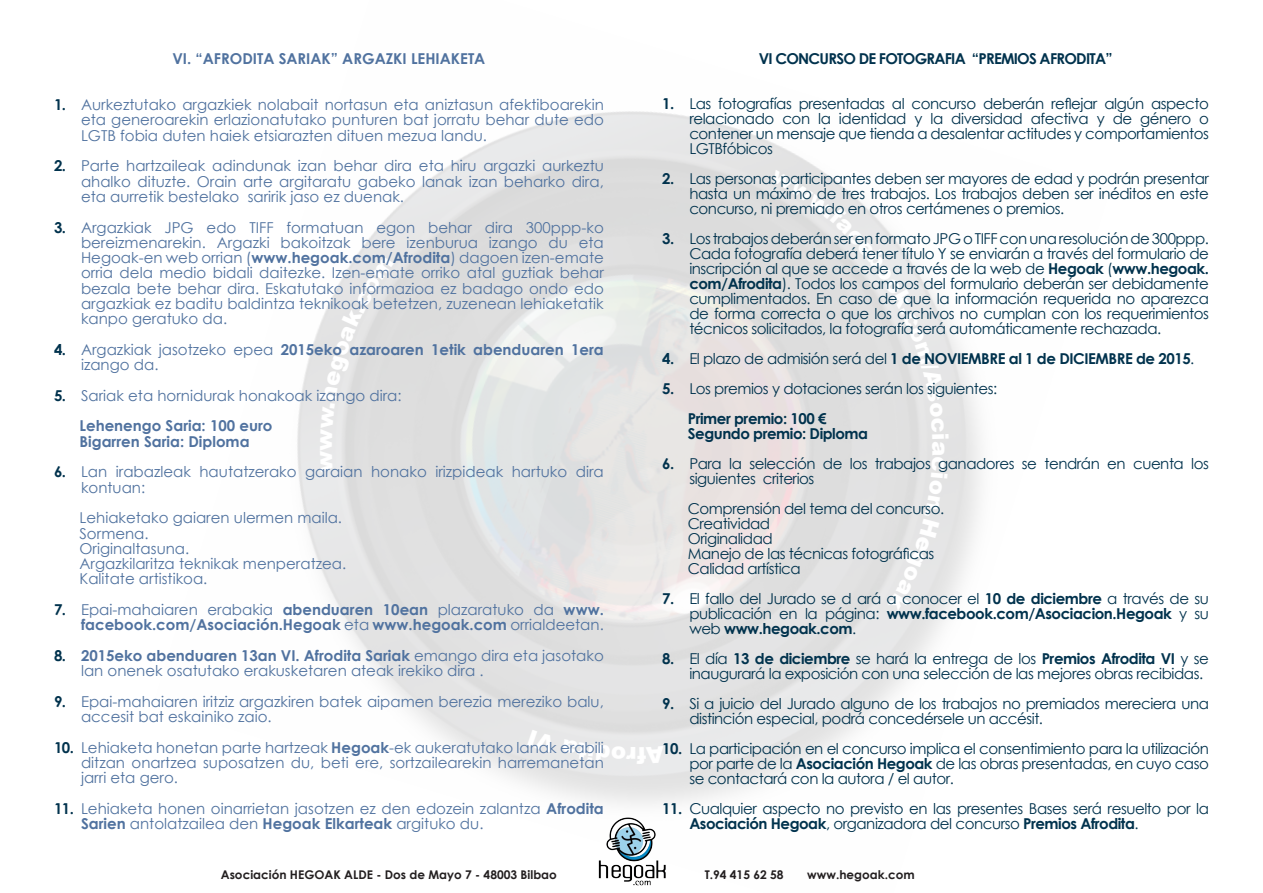
<style>
.page{position:relative;width:1263px;height:893px;background:#fff}
.page>*{position:absolute;margin:0;border:0;box-sizing:border-box;transform-origin:0 0}
.t1{font:900 22.8px "Arial";color:#fff}
.t2{font:15px/15px "Century Gothic";letter-spacing:-.03em;color:#00324d;text-align:justify}
.t3{font:15px/15.3px "Century Gothic";color:#50729f;text-align:justify}
.t4{font:700 15px/15.3px "Century Gothic";color:#50729f}
.t5{font:700 15px "Century Gothic";letter-spacing:-.03em;color:#00324d}
.t6{font:700 15px "Century Gothic";letter-spacing:-.05em;color:#00324d}
.t7{font:700 12px "Century Gothic";color:#231f20}
.s1{font-weight:700;color:#00324d}
.s2{font-weight:700}
.s3{color:#00324d}
.s4{font-weight:400}
</style>
<div class="page">
<img style="left:598px;top:817px;width:68px;height:69px">
<svg style="left:770px;top:170px;width:179px;height:269px"></svg>
<svg style="left:888px;top:457px;width:59px;height:156px"></svg>
<svg style="left:562px;top:739px;width:63px;height:23px"></svg>
<svg style="left:636px;top:746px;width:29px;height:18px"></svg>
<svg style="left:527px;top:730px;width:29px;height:23px"></svg>
<svg style="left:319px;top:257px;width:75px;height:216px"></svg>
<p class="t4" style="left:172px;top:50px;width:314px">VI. “AFRODITA SARIAK” ARGAZKI LEHIAKETA</p>
<p class="t3" style="left:81px;top:97px;width:524px;text-indent:-27px"><span class="s1">1.</span> Aurkeztutako argazkiek nolabait nortasun eta aniztasun afektiboarekin eta generoarekin erlazionatutako punturen bat jorratu behar dute edo LGTB fobia duten haiek etsiarazten dituen mezua landu.</p>
<p class="t3" style="left:81px;top:158px;width:524px;text-indent:-27px"><span class="s1">2.</span> Parte hartzaileak adindunak izan behar dira eta hiru argazki aurkeztu ahalko dituzte. Orain arte argitaratu gabeko lanak izan beharko dira, eta aurretik bestelako saririk jaso ez duenak.</p>
<p class="t3" style="left:81px;top:219px;width:524px;text-indent:-27px"><span class="s1">3.</span> Argazkiak JPG edo TIFF formatuan egon behar dira 300ppp-ko bereizmenarekin. Argazki bakoitzak bere izenburua izango du eta Hegoak-en web orrian (<span class="s2">www.hegoak.com/Afrodita</span>) dagoen izen-emate orria dela medio bidali daitezke. Izen-emate orriko atal guztiak behar bezala bete behar dira. Eskatutako informazioa ez badago ondo edo argazkiak ez baditu baldintza teknikoak betetzen, zuzenean lehiaketatik kanpo geratuko da.</p>
<p class="t4" style="left:81px;top:341px;width:524px;text-indent:-27px"><span class="s3">4.</span> <span class="s4">Argazkiak jasotzeko epea</span> 2015eko azaroaren 1etik abenduaren 1era <span class="s4">izango da.</span></p>
<p class="t3" style="left:54px;top:387px;width:349px"><span class="s1">5.</span> Sariak eta hornidurak honakoak izango dira:</p>
<p class="t4" style="left:80px;top:418px;width:194px">Lehenengo Saria: 100 euro</p>
<p class="t4" style="left:80px;top:433px;width:172px">Bigarren Saria: Diploma</p>
<p class="t3" style="left:81px;top:464px;width:524px;text-indent:-27px"><span class="s1">6.</span> Lan irabazleak hautatzerako garaian honako irizpideak hartuko dira kontuan:</p>
<p class="t3" style="left:80px;top:510px;width:264px">Lehiaketako gaiaren ulermen maila.</p>
<p class="t3" style="left:80px;top:525px;width:71px">Sormena.</p>
<p class="t3" style="left:80px;top:540px;width:111px">Originaltasuna.</p>
<p class="t3" style="left:80px;top:556px;width:268px">Argazkilaritza teknikak menperatzea.</p>
<p class="t3" style="left:80px;top:571px;width:129px">Kalitate artistikoa.</p>
<p class="t4" style="left:54px;top:601px;width:551px;text-align:right"><span class="s3">7.</span> <span class="s4">Epai-mahaiaren erabakia</span> abenduaren 10ean <span class="s4">plazaratuko da</span> www. facebook.com/Asociación.Hegoak <span class="s4">eta</span> www.hegoak.com <span class="s4">orrialdeetan.</span></p>
<p class="t3" style="left:81px;top:648px;width:524px;text-indent:-27px"><span class="s1">8.</span> <span class="s2">2015eko abenduaren 13an VI. Afrodita Sariak</span> emango dira eta jasotako lan onenek osatutako erakusketaren ateak irekiko dira .</p>
<p class="t3" style="left:81px;top:693px;width:524px;text-indent:-27px"><span class="s1">9.</span> Epai-mahaiaren iritziz argazkiren batek aipamen berezia mereziko balu, accesit bat eskainiko zaio.</p>
<p class="t3" style="left:81px;top:739px;width:524px;text-indent:-27px"><span class="s1">10.</span> Lehiaketa honetan parte hartzeak <span class="s2">Hegoak</span>-ek aukeratutako lanak erabili ditzan onartzea suposatzen du, beti ere, sortzailearekin harremanetan jarri eta gero.</p>
<p class="t3" style="left:81px;top:801px;width:524px;text-indent:-27px"><span class="s1">11.</span> Lehiaketa honen oinarrietan jasotzen ez den edozein zalantza <span class="s2">Afrodita<br>Sarien</span> antolatzailea den <span class="s2">Hegoak Elkarteak</span> argituko du.</p>
<h1 class="t1" style="left:637px;top:772px;width:12px;rotate:-180deg">r</h1>
<p class="t6" style="left:759px;top:47px;width:355px">VI CONCURSO DE FOTOGRAFIA “PREMIOS AFRODITA”</p>
<p class="t2" style="left:689px;top:96px;width:521px;text-indent:-27px"><span class="s2">1.</span> Las fotografías presentadas al concurso deberán reflejar algún aspecto relacionado con la identidad y la diversidad afectiva y de género o contener un mensaje que tienda a desalentar actitudes y comportamientos LGTBfóbicos</p>
<p class="t2" style="left:689px;top:171px;width:521px;text-indent:-27px"><span class="s2">2.</span> Las personas participantes deben ser mayores de edad y podrán presentar hasta un máximo de tres trabajos. Los trabajos deben ser inéditos en este concurso, ni premiado en otros certámenes o premios.</p>
<p class="t2" style="left:689px;top:231px;width:521px;text-indent:-27px"><span class="s2">3.</span> Los trabajos deberán ser en formato JPG o TIFF con una resolución de 300ppp.<br>Cada fotografía deberá tener título Y se enviarán a través del formulario de inscripción al que se accede a través de la web de <span class="s2">Hegoak</span> (<span class="s2">www.hegoak. com/Afrodita</span>). Todos los campos del formulario deberán ser debidamente cumplimentados. En caso de que la información requerida no aparezca de forma correcta o que los archivos no cumplan con los requerimientos técnicos solicitados, la fotografía será automáticamente rechazada.</p>
<p class="t5" style="left:662px;top:347px;width:534px">4. <span class="s4">El plazo de admisión será del</span> 1 de NOVIEMBRE al 1 de DICIEMBRE de 2015<span class="s4">.</span></p>
<p class="t2" style="left:662px;top:381px;width:337px"><span class="s2">5.</span> Los premios y dotaciones serán los siguientes:</p>
<p class="t5" style="left:688px;top:407px;width:140px">Primer premio: 100 €</p>
<p class="t5" style="left:688px;top:422px;width:182px">Segundo premio: Diploma</p>
<p class="t2" style="left:689px;top:456px;width:521px;text-indent:-27px"><span class="s2">6.</span> Para la selección de los trabajos ganadores se tendrán en cuenta los siguientes criterios</p>
<p class="t2" style="left:688px;top:501px;width:258px">Comprensión del tema del concurso.</p>
<p class="t2" style="left:688px;top:516px;width:84px">Creatividad</p>
<p class="t2" style="left:688px;top:531px;width:86px">Originalidad</p>
<p class="t2" style="left:688px;top:546px;width:248px">Manejo de las técnicas fotográficas</p>
<p class="t2" style="left:688px;top:561px;width:114px">Calidad artística</p>
<p class="t2" style="left:689px;top:591px;width:521px;text-indent:-27px"><span class="s2">7.</span> El fallo del Jurado se d ará a conocer el <span class="s2">10 de diciembre</span> a través de su publicación en la página: <span class="s2">www.facebook.com/Asociacion.Hegoak</span> y su web <span class="s2">www.hegoak.com</span>.</p>
<p class="t2" style="left:689px;top:651px;width:521px;text-indent:-27px"><span class="s2">8.</span> El día <span class="s2">13 de diciembre</span> se hará la entrega de los <span class="s2">Premios Afrodita VI</span> y se inaugurará la exposición con una selección de las mejores obras recibidas.</p>
<p class="t2" style="left:689px;top:696px;width:521px;text-indent:-27px"><span class="s2">9.</span> Si a juicio del Jurado alguno de los trabajos no premiados mereciera una distinción especial, podrá concedérsele un accésit.</p>
<p class="t2" style="left:689px;top:741px;width:521px;text-indent:-27px"><span class="s2">10.</span> La participación en el concurso implica el consentimiento para la utilización por parte de la <span class="s2">Asociación Hegoak</span> de las obras presentadas, en cuyo caso se contactará con la autora / el autor.</p>
<p class="t2" style="left:689px;top:801px;width:521px;text-indent:-27px"><span class="s2">11.</span> Cualquier aspecto no previsto en las presentes Bases será resuelto por la<br><span class="s2">Asociación Hegoak</span>, organizadora del concurso <span class="s2">Premios Afrodita</span>.</p>
<h1 class="t1" style="left:957px;top:441px;width:17px;rotate:90deg">a</h1>
<p class="t7" style="left:221px;top:865px;width:337px">Asociación HEGOAK ALDE - Dos de Mayo 7 - 48003 Bilbao</p>
<p class="t7" style="left:705px;top:865px;width:80px">T.94 415 62 58</p>
<p class="t7" style="left:807px;top:865px;width:109px">www.hegoak.com</p>
</div>
